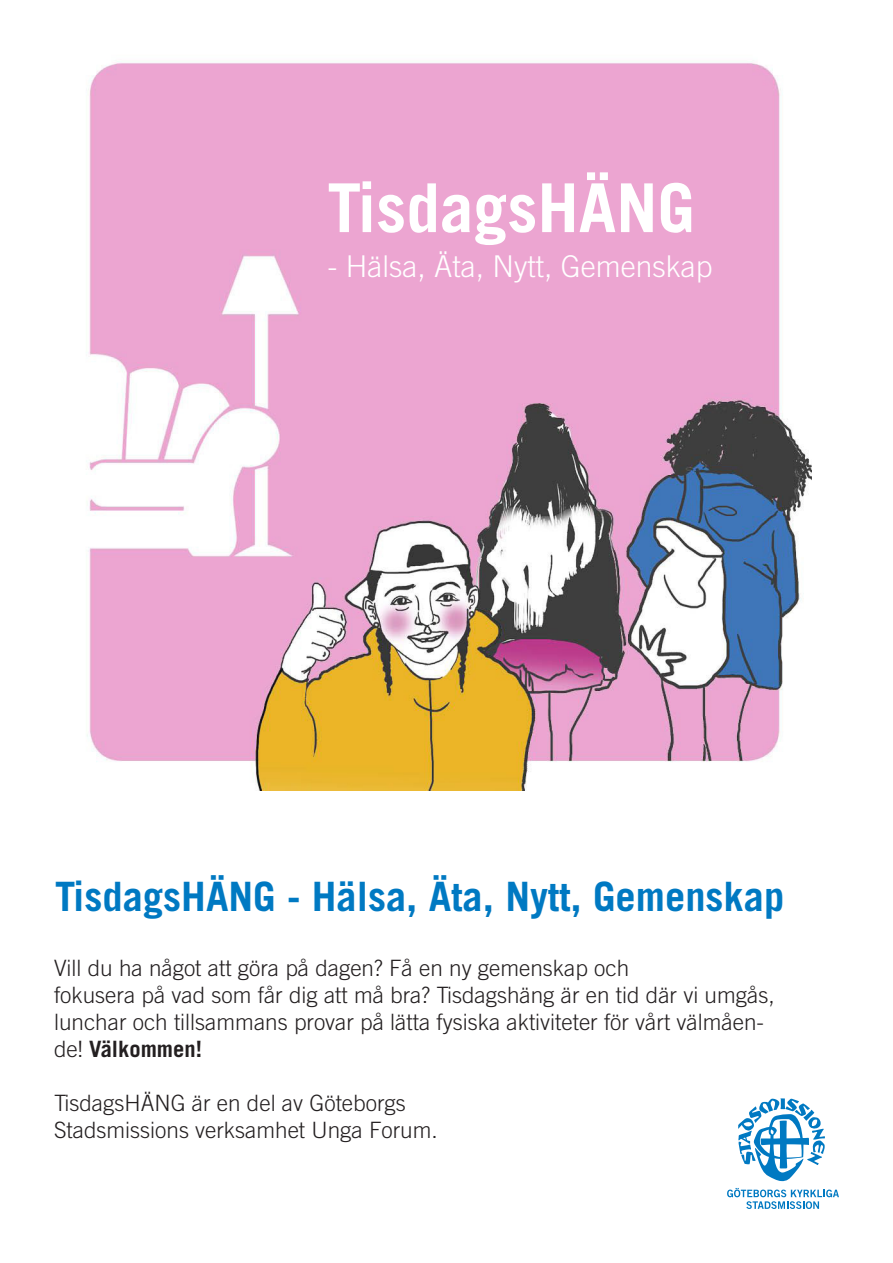
<style>
.page{position:relative;width:893px;height:1263px;background:#fff}
.page>*{position:absolute;margin:0;border:0;box-sizing:border-box;transform-origin:0 0}
.t1{font:700 67.5px "Trade Gothic LT Com";color:#fff}
.t2{font:700 40.5px "Trade Gothic LT Com";color:#0079c2}
.t3{font:300 30px "Trade Gothic LT Com";color:#fff}
.t4{font:300 22.5px/27px "Trade Gothic LT Com";color:#231f20}
.s1{font-weight:700}
</style>
<div class="page">
<img style="left:86px;top:61px;width:726px;height:730px">
<svg style="left:738px;top:1098px;width:87px;height:83px"></svg>
<svg style="left:727px;top:1188px;width:112px;height:21px"></svg>
<p class="t1" style="left:327px;top:167px;width:369px">TisdagsHÄNG</p>
<p class="t3" style="left:327px;top:249px;width:387px">- Hälsa, Äta, Nytt, Gemenskap</p>
<p class="t2" style="left:55px;top:871px;width:731px">TisdagsHÄNG - Hälsa, Äta, Nytt, Gemenskap</p>
<p class="t4" style="left:54px;top:954px;width:577px">Vill du ha något att göra på dagen? Få en ny gemenskap och</p>
<p class="t4" style="left:54px;top:981px;width:722px">fokusera på vad som får dig att må bra? Tisdagshäng är en tid där vi umgås, lunchar och tillsammans provar på lätta fysiska aktiviteter för vårt välmåen&shy;de! <span class="s1">Välkommen!</span></p>
<p class="t4" style="left:54px;top:1089px;width:353px">TisdagsHÄNG är en del av Göteborgs</p>
<p class="t4" style="left:54px;top:1116px;width:385px">Stadsmissions verksamhet Unga Forum.</p>
</div>
